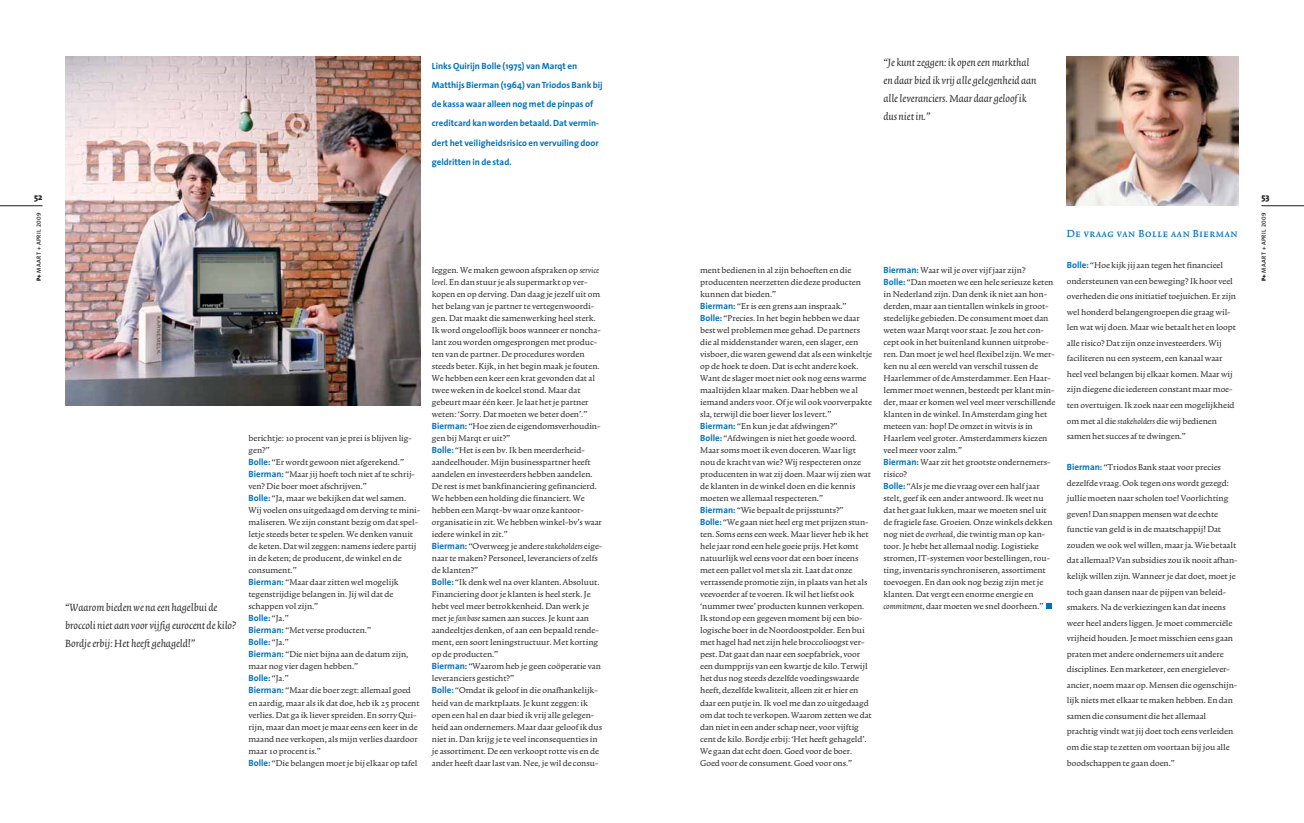
<style>
.page{position:relative;width:1304px;height:823px;background:#fff}
.page>*{position:absolute;margin:0;border:0;box-sizing:border-box;transform-origin:0 0}
.t1{font:italic 13px/18px "Trinite No 1";color:#231f20}
.t2{font:12px "Trinite No 1 Med Wid Exp";letter-spacing:.055em;color:#0071bc}
.t3{font:10px/12px "Trinite No 1 Rom Wid";color:#231f20}
.t4{font:700 9px/19.2px "The Sans";color:#0071bc}
.t5{font:800 9px "The Sans";color:#231f20}
.t6{font:600 6px "The Sans";letter-spacing:.06em;color:#231f20}
.s1{font-weight:900}
.s2{font-family:"The Sans Semi Bold Caps";font-weight:400}
.s3{font-family:"The Sans";font-weight:700;font-size:9px;color:#0071bc}
.s4{font-family:"Trinite No 1 Rom Wid";font-weight:400;font-size:10px;color:#231f20}
.s5{font-family:"Trinite No 1";font-style:italic}
</style>
<div class="page">
<hr style="left:1261px;top:205px;width:43px;height:1px;background:#231f20">
<hr style="left:0;top:205px;width:43px;height:1px;background:#231f20">
<svg style="left:1046px;top:603px;width:6px;height:6px"></svg>
<img style="left:1067px;top:57px;width:172px;height:149px">
<img style="left:65px;top:57px;width:355px;height:348px">
<p class="t5" style="left:34px;top:192px;width:10px">52</p>
<p class="t6" style="left:37px;top:281px;width:70px;rotate:-90deg"><span class="s1">P+</span> MAART + APRIL <span class="s2">2009</span></p>
<p class="t4" style="left:432px;top:56px;width:172px">Links Quirijn Bolle (1975) van Marqt en Matthijs Bierman (1964) van Triodos Bank bij de kassa waar alleen nog met de pinpas of creditcard kan worden betaald. Dat vermin&shy;dert het veiligheidsrisico en vervuiling door geldritten in de stad.</p>
<h1 class="t1" style="left:883px;top:54px;width:154px">“Je kunt zeggen: ik open een markthal en daar bied ik vrij alle gelegenheid aan alle leveranciers. Maar daar geloof ik dus niet in.”</h1>
<h1 class="t1" style="left:65px;top:598px;width:173px">“Waarom bieden we na een hagelbui de broccoli niet aan voor vijfig eurocent de kilo?<br>Bordje erbij: Het heeft gehageld!”</h1>
<p class="t3" style="left:249px;top:432px;width:173px">berichtje: 10 procent van je prei is blijven lig&shy;gen?”<br><span class="s3">Bolle:</span>“Er wordt gewoon niet afgerekend.” <span class="s3">Bierman:</span>“Maar jij hoeft toch niet af te schrij&shy;ven? Die boer moet afschrijven.”<br><span class="s3">Bolle:</span>“Ja, maar we bekijken dat wel samen.<br>Wij voelen ons uitgedaagd om derving te mini&shy;maliseren. We zijn constant bezig om dat spel&shy;letje steeds beter te spelen. We denken vanuit de keten. Dat wil zeggen: namens iedere partij in de keten; de producent, de winkel en de consument.”<br><span class="s3">Bierman:</span>“Maar daar zitten wel mogelijk tegenstrijdige belangen in. Jij wil dat de schappen vol zijn.”</p>
<p class="t4" style="left:249px;top:608px;width:42px">Bolle:<span class="s4">“Ja.”</span></p>
<p class="t3" style="left:249px;top:624px;width:124px"><span class="s3">Bierman:</span>“Met verse producten.”</p>
<p class="t4" style="left:249px;top:632px;width:42px">Bolle:<span class="s4">“Ja.”</span></p>
<p class="t3" style="left:249px;top:648px;width:161px"><span class="s3">Bierman:</span>“Die niet bijna aan de datum zijn, maar nog vier dagen hebben.”</p>
<p class="t4" style="left:249px;top:668px;width:42px">Bolle:<span class="s4">“Ja.”</span></p>
<p class="t3" style="left:249px;top:684px;width:173px"><span class="s3">Bierman:</span>“Maar die boer zegt: allemaal goed en aardig, maar als ik dat doe, heb ik 25 procent verlies. Dat ga ik liever spreiden. En sorry Qui&shy;rijn, maar dan moet je maar eens een keer in de maand nee verkopen, als mijn verlies daardoor maar 10 procent is.”<br><span class="s3">Bolle:</span>“Die belangen moet je bij elkaar op tafel</p>
<p class="t3" style="left:432px;top:264px;width:172px">leggen. We maken gewoon afspraken op <span class="s5">service level</span>. En dan stuur je als supermarkt op ver&shy;kopen en op derving. Dan daag je jezelf uit om het belang van je partner te vertegenwoordi&shy;gen. Dat maakt die samenwerking heel sterk.<br>Ik word ongelooflijk boos wanneer er noncha&shy;lant zou worden omgesprongen met produc&shy;ten van de partner. De procedures worden steeds beter. Kijk, in het begin maak je fouten.<br>We hebben een keer een krat gevonden dat al twee weken in de koelcel stond. Maar dat gebeurt maar één keer. Je laat het je partner weten: ‘Sorry. Dat moeten we beter doen’.” <span class="s3">Bierman:</span>“Hoe zien de eigendomsverhoudin&shy;gen bij Marqt er uit?”<br><span class="s3">Bolle:</span>“Het is een bv. Ik ben meerderheid&shy;aandeelhouder. Mijn businesspartner heeft aandelen en investeerders hebben aandelen.<br>De rest is met bankfinanciering gefinancierd.<br>We hebben een holding die financiert. We hebben een Marqt-bv waar onze kantoor&shy;organisatie in zit. We hebben winkel-bv’s waar iedere winkel in zit.”<br><span class="s3">Bierman:</span>“Overweeg je andere <span class="s5">stakeholders</span> eige&shy;naar te maken? Personeel, leveranciers of zelfs de klanten?”<br><span class="s3">Bolle:</span>“Ik denk wel na over klanten. Absoluut.<br>Financiering door je klanten is heel sterk. Je hebt veel meer betrokkenheid. Dan werk je met je <span class="s5">fan base</span>samen aan succes. Je kunt aan aandeeltjes denken, of aan een bepaald rende&shy;ment, een soort leningstructuur. Met korting op de producten.”<br><span class="s3">Bierman:</span>“Waarom heb je geen coöperatie van leveranciers gesticht?”<br><span class="s3">Bolle:</span>“Omdat ik geloof in die onafhankelijk&shy;heid van de marktplaats. Je kunt zeggen: ik open een hal en daar bied ik vrij alle gelegen&shy;heid aan ondernemers. Maar daar geloof ik dus niet in. Dan krijg je te veel inconsequenties in je assortiment. De een verkoopt rotte vis en de ander heeft daar last van. Nee, je wil de consu-</p>
<p class="t3" style="left:700px;top:264px;width:173px">ment bedienen in al zijn behoeften en die producenten neerzetten die deze producten kunnen dat bieden.”<br><span class="s3">Bierman:</span>“Er is een grens aan inspraak.” <span class="s3">Bolle:</span>“Precies. In het begin hebben we daar best wel problemen mee gehad. De partners die al middenstander waren, een slager, een visboer, die waren gewend dat als een winkeltje op de hoek te doen. Dat is echt andere koek.<br>Want de slager moet niet ook nog eens warme maaltijden klaar maken. Daar hebben we al iemand anders voor. Of je wil ook voorverpakte sla, terwijl die boer liever los levert.” <span class="s3">Bierman:</span>“En kun je dat afdwingen?” <span class="s3">Bolle:</span>“Afdwingen is niet het goede woord.<br>Maar soms moet ik even doceren. Waar ligt nou de kracht van wie? Wij respecteren onze producenten in wat zij doen. Maar wij zien wat de klanten in de winkel doen en die kennis moeten we allemaal respecteren.” <span class="s3">Bierman:</span>“Wie bepaalt de prijsstunts?” <span class="s3">Bolle:</span>“We gaan niet heel erg met prijzen stun&shy;ten. Soms eens een week. Maar liever heb ik het hele jaar rond een hele goeie prijs. Het komt natuurlijk wel eens voor dat een boer ineens met een pallet vol met sla zit. Laat dat onze verrassende promotie zijn, in plaats van het als veevoerder af te voeren. Ik wil het liefst ook ‘nummer twee’ producten kunnen verkopen.<br>Ik stond op een gegeven moment bij een bio&shy;logische boer in de Noordoostpolder. Een bui met hagel had net zijn hele broccolioogst ver&shy;pest. Dat gaat dan naar een soepfabriek, voor een dumpprijs van een kwartje de kilo. Terwijl het dus nog steeds dezelfde voedingswaarde heeft, dezelfde kwaliteit, alleen zit er hier en daar een putje in. Ik voel me dan zo uitgedaagd om dat toch te verkopen. Waarom zetten we dat dan niet in een ander schap neer, voor vijftig cent de kilo. Bordje erbij: ‘Het heeft gehageld’.<br>We gaan dat echt doen. Goed voor de boer.<br>Goed voor de consument. Goed voor ons.”</p>
<p class="t3" style="left:883px;top:264px;width:173px"><span class="s3">Bierman:</span>Waar wil je over vijf jaar zijn?<br><span class="s3">Bolle:</span>“Dan moeten we een hele serieuze keten in Nederland zijn. Dan denk ik niet aan hon&shy;derden, maar aan tientallen winkels in groot&shy;stedelijke gebieden. De consument moet dan weten waar Marqt voor staat. Je zou het con&shy;cept ook in het buitenland kunnen uitprobe&shy;ren. Dan moet je wel heel flexibel zijn. We mer&shy;ken nu al een wereld van verschil tussen de Haarlemmer of de Amsterdammer. Een Haar&shy;lemmer moet wennen, besteedt per klant min&shy;der, maar er komen wel veel meer verschillende klanten in de winkel. In Amsterdam ging het meteen van: hop! De omzet in witvis is in Haarlem veel groter. Amsterdammers kiezen veel meer voor zalm.”<br><span class="s3">Bierman:</span>Waar zit het grootste ondernemers&shy;risico?<br><span class="s3">Bolle:</span>“Als je me die vraag over een half jaar stelt, geef ik een ander antwoord. Ik weet nu dat het gaat lukken, maar we moeten snel uit de fragiele fase. Groeien. Onze winkels dekken nog niet de <span class="s5">overhead</span>, die twintig man op kan&shy;toor. Je hebt het allemaal nodig. Logistieke stromen, IT-systemen voor bestellingen, rou&shy;ting, inventaris synchroniseren, assortiment toevoegen. En dan ook nog bezig zijn met je klanten. Dat vergt een enorme energie en <span class="s5">commitment</span>, daar moeten we snel doorheen.”</p>
<p class="t2" style="left:1067px;top:226px;width:172px">De vraag van Bolle aan Bierman</p>
<p class="t3" style="left:1067px;top:258px;width:171px;line-height:15.5px"><span class="s3">Bolle:</span>“Hoe kijk jij aan tegen het financieel ondersteunen van een beweging? Ik hoor veel overheden die ons initiatief toejuichen. Er zijn wel honderd belangengroepen die graag wil&shy;len wat wij doen. Maar wie betaalt het en loopt alle risico? Dat zijn onze investeerders. Wij faciliteren nu een systeem, een kanaal waar heel veel belangen bij elkaar komen. Maar wij zijn diegene die iedereen constant maar moe&shy;ten overtuigen. Ik zoek naar een mogelijkheid om met al die <span class="s5">stakeholders</span> die wij bedienen samen het succes af te dwingen.”</p>
<p class="t3" style="left:1067px;top:460px;width:172px;line-height:15.5px"><span class="s3">Bierman:</span>“Triodos Bank staat voor precies dezelfde vraag. Ook tegen ons wordt gezegd: jullie moeten naar scholen toe! Voorlichting geven! Dan snappen mensen wat de echte functie van geld is in de maatschappij! Dat zouden we ook wel willen, maar ja. Wie betaalt dat allemaal? Van subsidies zou ik nooit afhan&shy;kelijk willen zijn. Wanneer je dat doet, moet je toch gaan dansen naar de pijpen van beleid&shy;smakers. Na de verkiezingen kan dat ineens weer heel anders liggen. Je moet commerciële vrijheid houden. Je moet misschien eens gaan praten met andere ondernemers uit andere disciplines. Een marketeer, een energielever&shy;ancier, noem maar op. Mensen die ogenschijn&shy;lijk niets met elkaar te maken hebben. En dan samen die consument die het allemaal prachtig vindt wat jij doet toch eens verleiden om die stap te zetten om voortaan bij jou alle boodschappen te gaan doen.”</p>
<p class="t5" style="left:1261px;top:192px;width:10px">53</p>
<p class="t6" style="left:1261px;top:281px;width:70px;rotate:-90deg"><span class="s1">P+</span> MAART + APRIL <span class="s2">2009</span></p>
</div>
